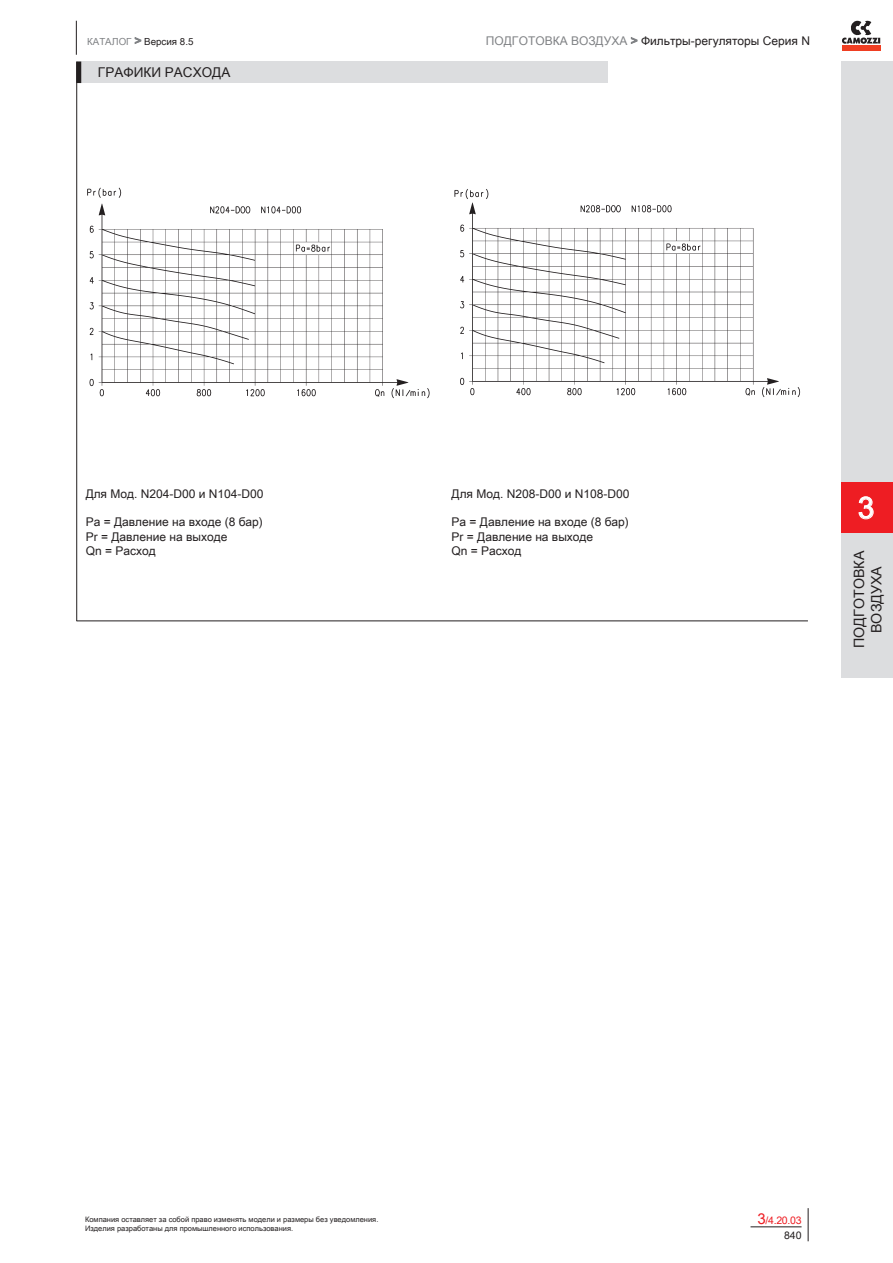
<style>
.page{position:relative;width:893px;height:1263px;background:#fff}
.page>*{position:absolute;margin:0;border:0;box-sizing:border-box;transform-origin:0 0}
.sec1R{font:30px "Arial Unicode MS";color:#fff}
.macroFamilyR{font:14.25px/17.1px "Arial Unicode MS";color:#231f20;text-align:center}
.tpblockTitle_value{font:13.5px "Arial Unicode MS";color:#231f20}
.normal_value{font:12px "Arial Unicode MS";color:#231f20}
.headTitleR{font:12px "Arial Unicode MS";color:#231f20}
.secR{font:10.5px "Arial Unicode MS";color:#ee1d23}
.sec4R{font:10.5px "Arial Unicode MS";color:#231f20}
.footTitleR{font:9.75px "Arial Unicode MS";color:#231f20}
.footNotesR{font:7.5px "Arial Unicode MS";color:#231f20}
.s1{color:#808285}
.s2{font-size:12px;color:#808285}
.s3{font-size:15px}
</style>
<div class="page">
<hr style="left:808px;top:1208px;width:1px;height:33px;background:#231f20">
<hr style="left:76px;top:21px;width:1px;height:34px;background:#231f20">
<svg style="left:631px;top:37px;width:7px;height:7px"></svg>
<svg style="left:135px;top:37px;width:6px;height:7px"></svg>
<hr style="left:750px;top:1226px;width:51px;height:1px;background:#231f20">
<svg style="left:842px;top:21px;width:38px;height:23px"></svg>
<div style="left:842px;top:45px;width:38px;height:5px;background:#ef3e22"></div>
<div style="left:842px;top:62px;width:51px;height:616px;background:#dcdddf"></div>
<div style="left:842px;top:483px;width:51px;height:50px;background:#ee1d23"></div>
<svg style="left:858px;top:496px;width:16px;height:23px"></svg>
<hr style="left:77px;top:621px;width:731px;height:1px;background:#231f20">
<img style="left:77px;top:104px;width:353px;height:376px">
<img style="left:454px;top:189px;width:347px;height:208px">
<div style="left:77px;top:62px;width:531px;height:21px;background:#dcdddf"></div>
<div style="left:77px;top:62px;width:4px;height:21px;border:1px solid #231f20"></div>
<hr style="left:76px;top:62px;width:1px;height:559px;background:#231f20">
<p class="footTitleR" style="left:87px;top:34px;width:108px"><span class="s1">КАТАЛОГ</span> <span class="s2">&gt;</span> Версия 8.5</p>
<p class="headTitleR" style="left:486px;top:32px;width:326px"><span class="s1">ПОДГОТОВКА ВОЗДУХА &gt;</span> Фильтры-регуляторы Серия N</p>
<p class="tpblockTitle_value" style="left:98px;top:63px;width:134px">ГРАФИКИ РАСХОДА</p>
<p class="normal_value" style="left:86px;top:485px;width:179px">Для Мод. N204-D00 и N104-D00</p>
<p class="normal_value" style="left:86px;top:513px;width:179px">Pa = Давление на входе (8 бар)</p>
<p class="normal_value" style="left:86px;top:528px;width:143px">Pr = Давление на выходе</p>
<p class="normal_value" style="left:86px;top:542px;width:72px">Qn = Расход</p>
<p class="normal_value" style="left:452px;top:485px;width:179px">Для Мод. N208-D00 и N108-D00</p>
<p class="normal_value" style="left:452px;top:513px;width:179px">Pa = Давление на входе (8 бар)</p>
<p class="normal_value" style="left:452px;top:528px;width:143px">Pr = Давление на выходе</p>
<p class="normal_value" style="left:452px;top:542px;width:72px">Qn = Расход</p>
<p class="sec1R" style="left:858px;top:486px;width:18px">3</p>
<p class="macroFamilyR" style="left:850px;top:648px;width:99px;rotate:-90deg">ПОДГОТОВКА<br>ВОЗДУХА</p>
<p class="footNotesR" style="left:85px;top:1213px;width:295px">Компания оставляет за собой право изменять модели и размеры без уведомления.</p>
<p class="footNotesR" style="left:85px;top:1222px;width:210px">Изделия разработаны для промышленного использования.</p>
<p class="secR" style="left:757px;top:1212px;width:46px"><span class="s3">3</span>/4.20.03</p>
<p class="sec4R" style="left:784px;top:1227px;width:19px">840</p>
</div>
